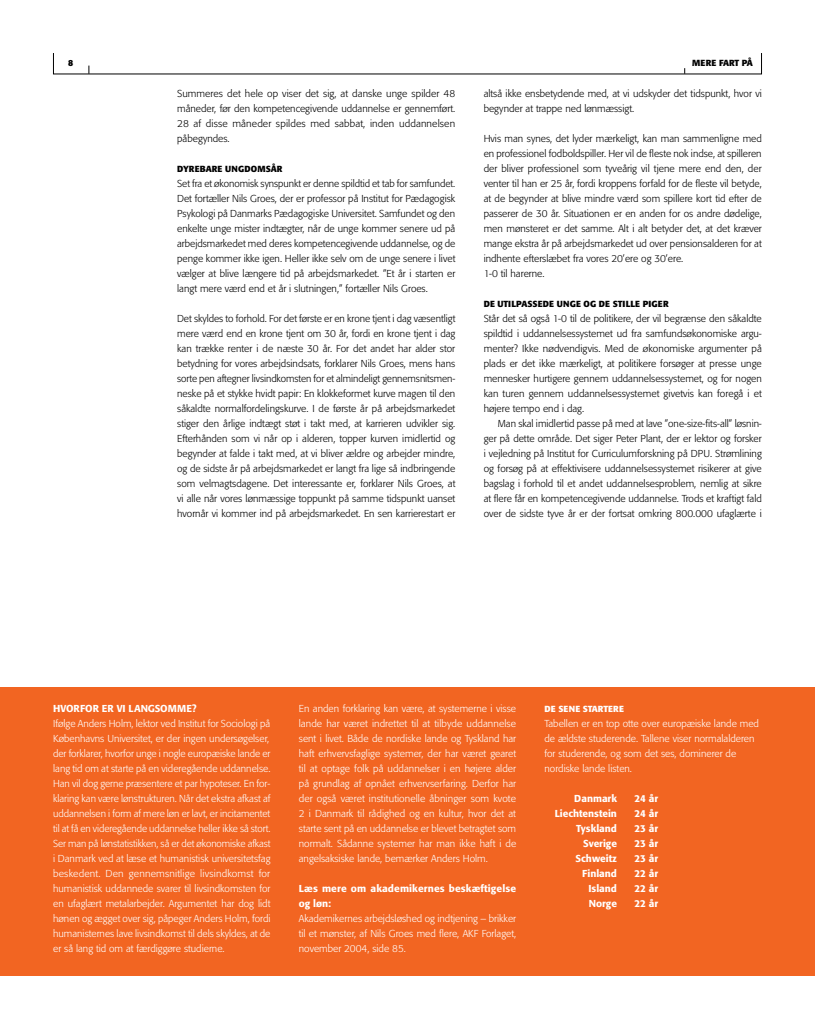
<style>
.page{position:relative;width:815px;height:1028px;background:#fff}
.page>*{position:absolute;margin:0;border:0;box-sizing:border-box;transform-origin:0 0}
.t1{font:300 10px/15px "Formata";color:#000;text-align:justify}
.t2{font:300 10px/15px "Formata";color:#fff}
.t3{font:500 10px "Formata";color:#fff}
.t4{font:700 8.75px "Formata";color:#000}
.t5{font:700 8.75px "Formata";letter-spacing:.02em;color:#fff}
.s1{font-weight:500}
</style>
<div class="page">
<div style="left:0;top:687px;width:815px;height:289px;background:#f26522"></div>
<p class="t1" style="left:177px;top:86px;width:280px">Summeres det hele op viser det sig, at danske unge spilder 48 måneder, før den kompetencegivende uddannelse er gennemført.<br>28 af disse måneder spildes med sabbat, inden uddannelsen påbegyndes.</p>
<p class="t4" style="left:177px;top:163px;width:36px">DYRE BARE</p>
<p class="t4" style="left:225px;top:163px;width:28px">UNGDOM</p>
<p class="t4" style="left:266px;top:163px;width:12px">SÅR</p>
<p class="t1" style="left:177px;top:176px;width:280px">Set fra et økonomisk synspunkt er denne spildtid et tab for samfundet.<br>Det fortæller Nils Groes, der er professor på Institut for Pædagogisk Psykologi på Danmarks Pædagogiske Universitet. Samfundet og den enkelte unge mister indtægter, når de unge kommer senere ud på arbejdsmarkedet med deres kompetencegivende uddannelse, og de penge kommer ikke igen. Heller ikke selv om de unge senere i livet vælger at blive længere tid på arbejdsmarkedet. ”Et år i starten er langt mere værd end et år i slutningen,” fortæller Nils Groes.</p>
<p class="t1" style="left:177px;top:311px;width:280px">Det skyldes to forhold. For det første er en krone tjent i dag væsentligt mere værd end en krone tjent om 30 år, fordi en krone tjent i dag kan trække renter i de næste 30 år. For det andet har alder stor betydning for vores arbejdsindsats, forklarer Nils Groes, mens hans sorte pen aftegner livsindkomsten for et almindeligt gennemsnitsmen&shy;neske på et stykke hvidt papir: En klokkeformet kurve magen til den såkaldte normalfordelingskurve. I de første år på arbejdsmarkedet stiger den årlige indtægt støt i takt med, at karrieren udvikler sig.<br>Efterhånden som vi når op i alderen, topper kurven imidlertid og begynder at falde i takt med, at vi bliver ældre og arbejder mindre, og de sidste år på arbejdsmarkedet er langt fra lige så indbringende som velmagtsdagene. Det interessante er, forklarer Nils Groes, at vi alle når vores lønmæssige toppunkt på samme tidspunkt uanset hvornår vi kommer ind på arbejdsmarkedet. En sen karrierestart er</p>
<p class="t4" style="left:692px;top:58px;width:62px">MERE FART PÅ</p>
<p class="t1" style="left:484px;top:86px;width:280px">altså ikke ensbetydende med, at vi udskyder det tidspunkt, hvor vi begynder at trappe ned lønmæssigt.</p>
<p class="t1" style="left:484px;top:131px;width:280px;text-align:left">Hvis man synes, det lyder mærkeligt, kan man sammenligne med en professionel fodboldspiller. Her vil de fleste nok indse, at spilleren der bliver professionel som tyveårig vil tjene mere end den, der venter til han er 25 år, fordi kroppens forfald for de fleste vil betyde, at de begynder at blive mindre værd som spillere kort tid efter de passerer de 30 år. Situationen er en anden for os andre dødelige, men mønsteret er det samme. Alt i alt betyder det, at det kræver mange ekstra år på arbejdsmarkedet ud over pensionsalderen for at indhente efterslæbet fra vores 20’ere og 30’ere.<br>1-0 til harerne.</p>
<p class="t4" style="left:484px;top:298px;width:31px">DE UTILPA</p>
<p class="t4" style="left:527px;top:298px;width:17px">SSEDE</p>
<p class="t4" style="left:557px;top:298px;width:71px">UNGE OG DE STILLE</p>
<p class="t4" style="left:643px;top:298px;width:22px">PIGER</p>
<p class="t1" style="left:484px;top:311px;width:280px">Står det så også 1-0 til de politikere, der vil begrænse den såkaldte</p>
<p class="t1" style="left:484px;top:326px;width:280px">spildtid i uddannelsessystemet ud fra samfundsøkonomiske argu-</p>
<p class="t1" style="left:484px;top:341px;width:280px">menter? Ikke nødvendigvis. Med de økonomiske argumenter på</p>
<p class="t1" style="left:484px;top:356px;width:280px">plads er det ikke mærkeligt, at politikere forsøger at presse unge</p>
<p class="t1" style="left:484px;top:371px;width:280px">mennesker hurtigere gennem uddannelsessystemet, og for nogen</p>
<p class="t1" style="left:484px;top:386px;width:280px">kan turen gennem uddannelsessystemet givetvis kan foregå i et</p>
<p class="t1" style="left:484px;top:401px;width:102px">højere tempo end i dag.</p>
<p class="t1" style="left:498px;top:416px;width:266px">Man skal imidlertid passe på med at lave ”one-size-fits-all” løsnin-</p>
<p class="t1" style="left:484px;top:431px;width:280px">ger på dette område. Det siger Peter Plant, der er lektor og forsker</p>
<p class="t1" style="left:484px;top:446px;width:280px">i vejledning på Institut for Curriculumforskning på DPU. Strømlining</p>
<p class="t1" style="left:484px;top:461px;width:280px">og forsøg på at effektivisere uddannelsessystemet risikerer at give</p>
<p class="t1" style="left:484px;top:476px;width:280px">bagslag i forhold til et andet uddannelsesproblem, nemlig at sikre</p>
<p class="t1" style="left:484px;top:491px;width:280px">at flere får en kompetencegivende uddannelse. Trods et kraftigt fald</p>
<p class="t1" style="left:484px;top:506px;width:280px">over de sidste tyve år er der fortsat omkring 800.000 ufaglærte i</p>
<p class="t2" style="left:53px;top:701px;width:219px"><span class="s1">HVORFOR ER VI LANGSOMME?<br></span>Ifølge Anders Holm, lektor ved Institut for Sociologi på Københavns Universitet, er der ingen undersøgelser, der forklarer, hvorfor unge i nogle europæiske lande er lang tid om at starte på en videregående uddannelse.<br>Han vil dog gerne præsentere et par hypoteser. En for&shy;klaring kan være lønstrukturen. Når det ekstra afkast af uddannelsen i form af mere løn er lavt, er incitamentet til at få en videregående uddannelse heller ikke så stort.<br>Ser man på lønstatistikken, så er det økonomiske afkast i Danmark ved at læse et humanistisk universitetsfag beskedent. Den gennemsnitlige livsindkomst for humanistisk uddannede svarer til livsindkomsten for en ufaglært metalarbejder. Argumentet har dog lidt hønen og ægget over sig, påpeger Anders Holm, fordi humanisternes lave livsindkomst til dels skyldes, at de er så lang tid om at færdiggøre studierne.</p>
<p class="t2" style="left:299px;top:701px;width:219px;text-align:justify">En anden forklaring kan være, at systemerne i visse lande har været indrettet til at tilbyde uddannelse sent i livet. Både de nordiske lande og Tyskland har haft erhvervsfaglige systemer, der har været gearet til at optage folk på uddannelser i en højere alder på grundlag af opnået erhvervserfaring. Derfor har der også været institutionelle åbninger som kvote 2 i Danmark til rådighed og en kultur, hvor det at starte sent på en uddannelse er blevet betragtet som normalt. Sådanne systemer har man ikke haft i de angelsaksiske lande, bemærker Anders Holm.</p>
<p class="t2" style="left:299px;top:881px;width:219px"><span class="s1">Læs mere om akademikernes beskæftigelse og løn:<br></span>Akademikernes arbejdsløshed og indtjening – brikker til et mønster, af Nils Groes med flere, AKF Forlaget, november 2004, side 85.</p>
<p class="t5" style="left:544px;top:703px;width:81px">DE SENE STARTERE</p>
<p class="t2" style="left:544px;top:716px;width:216px">Tabellen er en top otte over europæiske lande med de ældste studerende. Tallene viser normalalderen for studerende, og som det ses, dominerer de nordiske lande listen.</p>
<p class="t3" style="left:544px;top:792px;width:20px">D</p>
<p class="t3" style="left:581px;top:792px;width:37px">anmark</p>
<p class="t3" style="left:634px;top:792px;width:25px">24 år</p>
<p class="t3" style="left:544px;top:807px;width:74px">Liechtenstein</p>
<p class="t3" style="left:634px;top:807px;width:25px">24 år</p>
<p class="t3" style="left:576px;top:822px;width:42px">Tyskland</p>
<p class="t3" style="left:634px;top:822px;width:25px">23 år</p>
<p class="t3" style="left:583px;top:837px;width:35px">Sverige</p>
<p class="t3" style="left:634px;top:837px;width:25px">23 år</p>
<p class="t3" style="left:576px;top:852px;width:43px">Schweitz</p>
<p class="t3" style="left:634px;top:852px;width:25px">23 år</p>
<p class="t3" style="left:544px;top:867px;width:23px">F</p>
<p class="t3" style="left:587px;top:867px;width:31px">inland</p>
<p class="t3" style="left:634px;top:867px;width:25px">22 år</p>
<p class="t3" style="left:588px;top:882px;width:30px">Island</p>
<p class="t3" style="left:634px;top:882px;width:25px">22 år</p>
<p class="t3" style="left:589px;top:897px;width:30px">Norge</p>
<p class="t3" style="left:634px;top:897px;width:25px">22 år</p>
</div>
